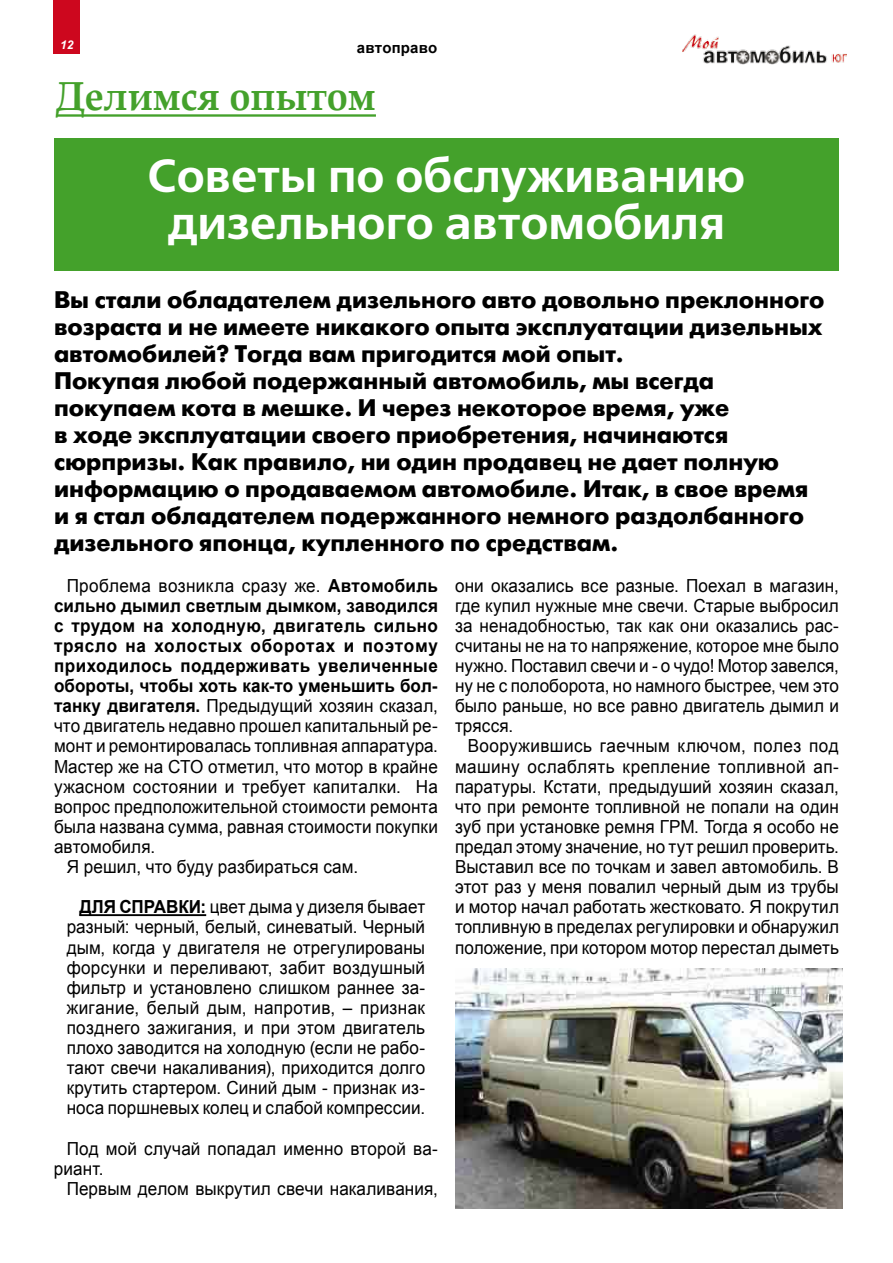
<style>
.page{position:relative;width:893px;height:1263px;background:#fff}
.page>*{position:absolute;margin:0;border:0;box-sizing:border-box;transform-origin:0 0}
.t1{font:700 46.5px/47.2px "Free Set C";color:#fff;text-align:center}
.t2{font:700 40.5px "Book Antiqua";color:#44a12b;scale:.94 1}
.t3{font:24px/27px "Futuris XC";color:#000}
.t4{font:18px/20.1px "Arial OK";letter-spacing:.005em;color:#000;text-align:justify;scale:.95 1}
.t5{font:700 18px "Arial OK";letter-spacing:.025em;color:#000;scale:.95 1}
.t6{font:700 18px "Arial OK";color:#000;scale:.95 1}
.t7{font:700 18px "Arial OK";letter-spacing:.005em;color:#000;scale:.95 1}
.t8{font:700 15px "Arial OK";letter-spacing:.01em;color:#000}
.t9{font:italic 700 12px "Arial OK";color:#fff}
.s1{font-weight:700}
</style>
<div class="page">
<div style="left:53px;top:0;width:27px;height:54px;background:#cd071e"></div>
<img style="left:682px;top:34px;width:164px;height:31px">
<div style="left:54px;top:138px;width:785px;height:132px;background:#44a12b"></div>
<hr style="left:80px;top:914px;width:126px;height:2px;background:#000">
<hr style="left:56px;top:114px;width:320px;height:3px;background:#44a12b">
<img style="left:455px;top:968px;width:387px;height:241px">
<p class="t9" style="left:60px;top:37px;width:15px">12</p>
<p class="t8" style="left:357px;top:38px;width:82px">автоправо</p>
<h2 class="t2" style="left:56px;top:69px;width:342px">Делимся опытом</h2>
<h1 class="t1" style="left:148px;top:154px;width:599px">Советы по обслуживанию дизельного автомобиля</h1>
<p class="t3" style="left:54px;top:286px;width:772px">Вы стали обладателем дизельного авто довольно преклонного возраста и не имеете никакого опыта эксплуатации дизельных автомобилей? Тогда вам пригодится мой опыт.<br>Покупая любой подержанный автомобиль, мы всегда покупаем кота в мешке. И через некоторое время, уже<br>в ходе эксплуатации своего приобретения, начинаются сюрпризы. Как правило, ни один продавец не дает полную информацию о продаваемом автомобиле. Итак, в свое время и я стал обладателем подержанного немного раздолбанного дизельного японца, купленного по средствам.</p>
<p class="t4" style="left:67px;top:575px;width:392px">Проблема возникла сразу же. <span class="s1">Автомобиль</span></p>
<p class="t7" style="left:54px;top:593px;width:406px">сильно дымил светлым дымком, заводился</p>
<p class="t5" style="left:54px;top:614px;width:406px">с трудом на холодную, двигатель сильно</p>
<p class="t5" style="left:54px;top:634px;width:406px">трясло на холостых оборотах и поэтому</p>
<p class="t5" style="left:54px;top:654px;width:406px">приходилось поддерживать увеличенные</p>
<p class="t6" style="left:54px;top:674px;width:406px">обороты, чтобы хоть как-то уменьшить бол-</p>
<p class="t4" style="left:54px;top:696px;width:406px"><span class="s1">танку двигателя.</span> Предыдущий хозяин сказал,</p>
<p class="t4" style="left:54px;top:716px;width:406px">что двигатель недавно прошел капитальный ре-</p>
<p class="t4" style="left:54px;top:736px;width:406px">монт и ремонтировалась топливная аппаратура.</p>
<p class="t4" style="left:54px;top:756px;width:406px">Мастер же на СТО отметил, что мотор в крайне</p>
<p class="t4" style="left:54px;top:776px;width:406px">ужасном состоянии и требует капиталки. На</p>
<p class="t4" style="left:54px;top:797px;width:406px">вопрос предположительной стоимости ремонта</p>
<p class="t4" style="left:54px;top:817px;width:406px">была названа сумма, равная стоимости покупки</p>
<p class="t4" style="left:54px;top:837px;width:108px">автомобиля.</p>
<p class="t4" style="left:67px;top:857px;width:308px">Я решил, что буду разбираться сам.</p>
<p class="t5" style="left:80px;top:895px;width:92px">Для справки</p>
<p class="t4" style="left:67px;top:897px;width:379px;text-indent:134px"><span class="s1">:</span> цвет дыма у дизеля бывает разный: черный, белый, синеватый. Черный дым, когда у двигателя не отрегулированы форсунки и переливают, забит воздушный фильтр и установлено слишком раннее за&shy;жигание, белый дым, напротив, – признак позднего зажигания, и при этом двигатель плохо заводится на холодную (если не рабо&shy;тают свечи накаливания), приходится долго крутить стартером. Синий дым - признак из&shy;носа поршневых колец и слабой компрессии.</p>
<p class="t4" style="left:54px;top:1138px;width:406px;text-indent:13px">Под мой случай попадал именно второй ва&shy;риант.</p>
<p class="t4" style="left:67px;top:1178px;width:392px">Первым делом выкрутил свечи накаливания,</p>
<p class="t4" style="left:455px;top:575px;width:406px">они оказались все разные. Поехал в магазин, где купил нужные мне свечи. Старые выбросил за ненадобностью, так как они оказались рас&shy;считаны не на то напряжение, которое мне было нужно. Поставил свечи и - о чудо! Мотор завелся, ну не с полоборота, но намного быстрее, чем это было раньше, но все равно двигатель дымил и трясся.</p>
<p class="t4" style="left:455px;top:736px;width:406px;text-indent:13px">Вооружившись гаечным ключом, полез под машину ослаблять крепление топливной ап&shy;паратуры. Кстати, предыдуший хозяин сказал, что при ремонте топливной не попали на один зуб при установке ремня ГРМ. Тогда я особо не предал этому значение, но тут решил проверить.<br>Выставил все по точкам и завел автомобиль. В этот раз у меня повалил черный дым из трубы и мотор начал работать жестковато. Я покрутил топливную в пределах регулировки и обнаружил положение, при котором мотор перестал дыметь</p>
</div>
